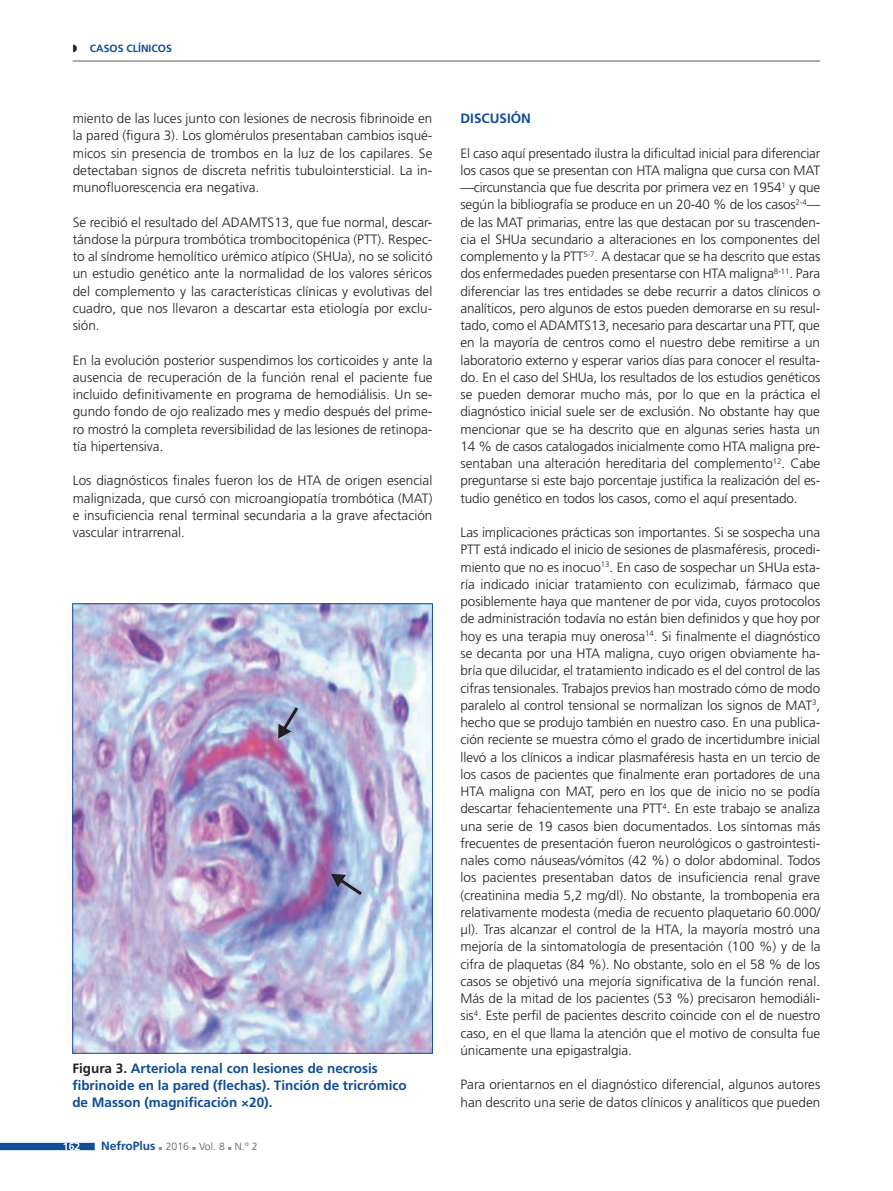
<style>
.page{position:relative;width:893px;height:1191px;background:#fff}
.page>*{position:absolute;margin:0;border:0;box-sizing:border-box;transform-origin:0 0}
.t1{font:300 13.5px/17.2px "Frutiger";color:#231f20;text-align:justify}
.t2{font:700 13.5px/17.2px "Frutiger";color:#0f4d96}
.t3{font:700 12px "Frutiger";color:#0f4d96}
.t4{font:300 10.5px "Frutiger";color:#57585a}
.t5{font:700 10.5px "Frutiger";color:#0f4d96}
.t6{font:700 10.5px "Frutiger";color:#fff}
.s1{color:#231f20}
.s2{color:#858fbf}
</style>
<div class="page">
<svg style="left:0;top:1142px;width:95px;height:8px"></svg>
<hr style="left:73px;top:60px;width:747px;height:2px;background:#939598">
<img style="left:74px;top:605px;width:357px;height:446px">
<svg style="left:278px;top:704px;width:23px;height:34px"></svg>
<svg style="left:331px;top:874px;width:34px;height:24px"></svg>
<p class="t5" style="left:90px;top:42px;width:84px">CASOS CLÍNICOS</p>
<p class="t1" style="left:73px;top:110px;width:361px">miento de las luces junto con lesiones de necrosis fibrinoide en la pared (figura 3). Los glomérulos presentaban cambios isqué&shy;micos sin presencia de trombos en la luz de los capilares. Se detectaban signos de discreta nefritis tubulointersticial. La in&shy;munofluorescencia era negativa.</p>
<p class="t1" style="left:73px;top:213px;width:361px">Se recibió el resultado del ADAMTS13, que fue normal, descar&shy;tándose la púrpura trombótica trombocitopénica (PTT). Respec&shy;to al síndrome hemolítico urémico atípico (SHUa), no se solicitó un estudio genético ante la normalidad de los valores séricos del complemento y las características clínicas y evolutivas del cuadro, que nos llevaron a descartar esta etiología por exclu&shy;sión.</p>
<p class="t1" style="left:73px;top:351px;width:361px">En la evolución posterior suspendimos los corticoides y ante la ausencia de recuperación de la función renal el paciente fue incluido definitivamente en programa de hemodiálisis. Un se&shy;gundo fondo de ojo realizado mes y medio después del prime&shy;ro mostró la completa reversibilidad de las lesiones de retinopa&shy;tía hipertensiva.</p>
<p class="t1" style="left:73px;top:472px;width:361px">Los diagnósticos finales fueron los de HTA de origen esencial malignizada, que cursó con microangiopatía trombótica (MAT) e insuficiencia renal terminal secundaria a la grave afectación vascular intrarrenal.</p>
<p class="t2" style="left:72px;top:1059px;width:336px"><span class="s1">Figura 3.</span> Arteriola renal con lesiones de necrosis fibrinoide en la pared (flechas). Tinción de tricrómico de Masson (magnificación ×20).</p>
<p class="t6" style="left:63px;top:1140px;width:19px">162</p>
<p class="t3" style="left:101px;top:1139px;width:56px">NefroPlus</p>
<p class="t4" style="left:159px;top:1140px;width:100px"><span class="s2">■</span> 2016 <span class="s2">■</span> Vol. 8 <span class="s2">■</span> N.° 2</p>
<p class="t2" style="left:460px;top:110px;width:72px">DISCUSIÓN</p>
<p class="t1" style="left:460px;top:144px;width:361px">El caso aquí presentado ilustra la dificultad inicial para diferenciar los casos que se presentan con HTA maligna que cursa con MAT —circunstancia que fue descrita por primera vez en 1954<sup>1</sup> y que según la bibliografía se produce en un 20-40 % de los casos<sup>2-4</sup>— de las MAT primarias, entre las que destacan por su trascenden&shy;cia el SHUa secundario a alteraciones en los componentes del complemento y la PTT<sup>5-7</sup>. A destacar que se ha descrito que estas dos enfermedades pueden presentarse con HTA maligna<sup>8-11</sup>. Para diferenciar las tres entidades se debe recurrir a datos clínicos o analíticos, pero algunos de estos pueden demorarse en su resul&shy;tado, como el ADAMTS13, necesario para descartar una PTT, que en la mayoría de centros como el nuestro debe remitirse a un laboratorio externo y esperar varios días para conocer el resulta&shy;do. En el caso del SHUa, los resultados de los estudios genéticos se pueden demorar mucho más, por lo que en la práctica el diagnóstico inicial suele ser de exclusión. No obstante hay que mencionar que se ha descrito que en algunas series hasta un 14 % de casos catalogados inicialmente como HTA maligna pre&shy;sentaban una alteración hereditaria del complemento<sup>12</sup>. Cabe preguntarse si este bajo porcentaje justifica la realización del es&shy;tudio genético en todos los casos, como el aquí presentado.</p>
<p class="t1" style="left:460px;top:524px;width:362px">Las implicaciones prácticas son importantes. Si se sospecha una PTT está indicado el inicio de sesiones de plasmaféresis, procedi&shy;miento que no es inocuo<sup>13</sup>. En caso de sospechar un SHUa esta&shy;ría indicado iniciar tratamiento con eculizimab, fármaco que posiblemente haya que mantener de por vida, cuyos protocolos de administración todavía no están bien definidos y que hoy por hoy es una terapia muy onerosa<sup>14</sup>. Si finalmente el diagnóstico se decanta por una HTA maligna, cuyo origen obviamente ha&shy;bría que dilucidar, el tratamiento indicado es el del control de las cifras tensionales. Trabajos previos han mostrado cómo de modo paralelo al control tensional se normalizan los signos de MAT<sup>3</sup>, hecho que se produjo también en nuestro caso. En una publica&shy;ción reciente se muestra cómo el grado de incertidumbre inicial llevó a los clínicos a indicar plasmaféresis hasta en un tercio de los casos de pacientes que finalmente eran portadores de una HTA maligna con MAT, pero en los que de inicio no se podía descartar fehacientemente una PTT<sup>4</sup>. En este trabajo se analiza una serie de 19 casos bien documentados. Los síntomas más frecuentes de presentación fueron neurológicos o gastrointesti&shy;nales como náuseas/vómitos (42 %) o dolor abdominal. Todos los pacientes presentaban datos de insuficiencia renal grave (creatinina media 5,2 mg/dl). No obstante, la trombopenia era relativamente modesta (media de recuento plaquetario 60.000/ µl). Tras alcanzar el control de la HTA, la mayoría mostró una mejoría de la sintomatología de presentación (100 %) y de la cifra de plaquetas (84 %). No obstante, solo en el 58 % de los casos se objetivó una mejoría significativa de la función renal.<br>Más de la mitad de los pacientes (53 %) precisaron hemodiáli&shy;sis<sup>4</sup>. Este perfil de pacientes descrito coincide con el de nuestro caso, en el que llama la atención que el motivo de consulta fue únicamente una epigastralgia.</p>
<p class="t1" style="left:460px;top:1076px;width:361px">Para orientarnos en el diagnóstico diferencial, algunos autores han descrito una serie de datos clínicos y analíticos que pueden</p>
</div>
